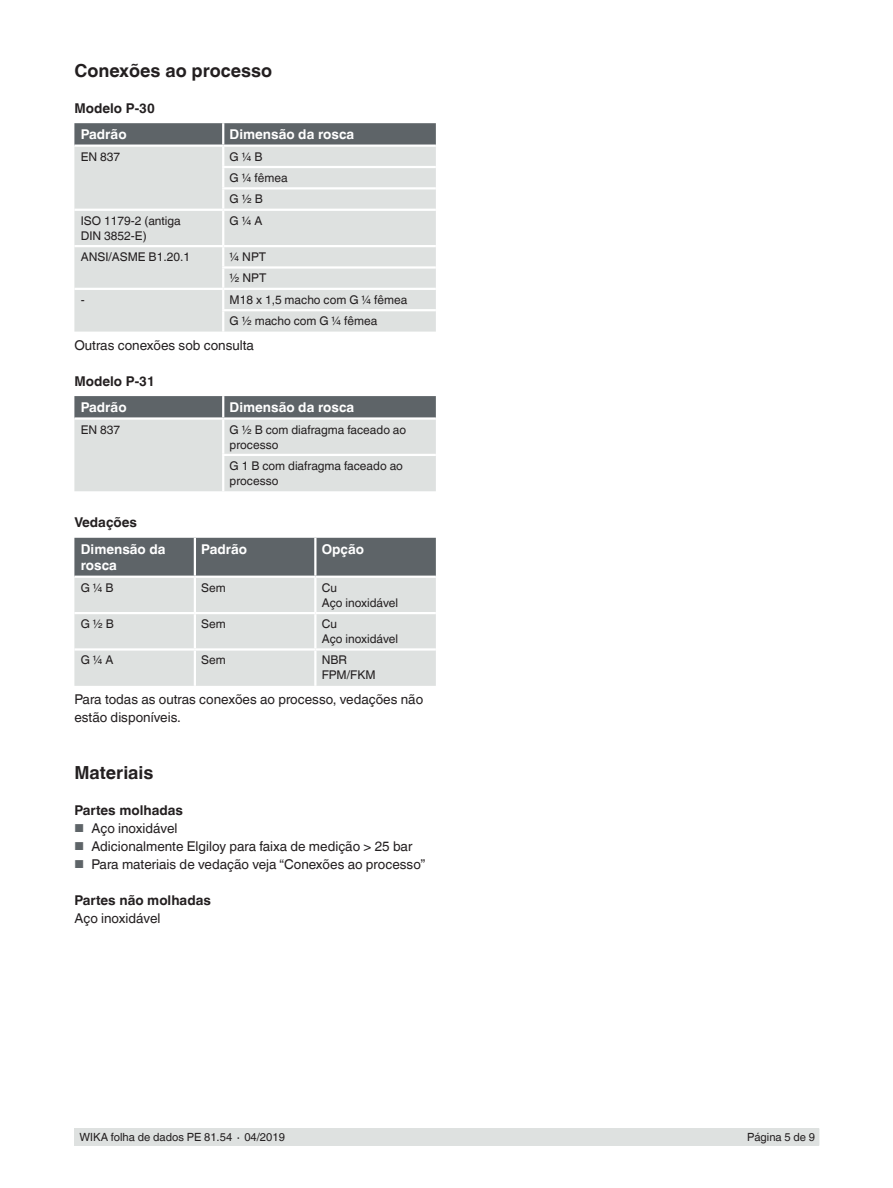
<style>
.page{position:relative;width:893px;height:1188px;background:#fff}
.page>*{position:absolute;margin:0;border:0;box-sizing:border-box;transform-origin:0 0}
.t1{font:700 18px "Helvetica World";color:#231f20}
.t2{font:13.5px/18px "Helvetica World";color:#231f20}
.t3{font:700 13.5px/16.5px "Helvetica World";color:#fff}
.t4{font:700 13.5px "Helvetica World";color:#231f20}
.t5{font:12px/15px "Helvetica World";color:#231f20}
.t6{font:11.25px "Helvetica World";color:#231f20}
.s1{font-size:11.55px;color:#5e6468}
</style>
<div class="page">
<div style="left:75px;top:1128px;width:744px;height:17px;background:#dee1e0"></div>
<div style="left:74px;top:211px;width:362px;height:121px;background:#dee1e0"></div>
<svg style="left:74px;top:123px;width:362px;height:86px;background:#c0c4c4"></svg>
<hr style="left:222px;top:211px;width:2px;height:34px;background:#fff">
<hr style="left:74px;top:245px;width:149px;height:2px;background:#fff">
<hr style="left:223px;top:245px;width:213px;height:2px;background:#fff">
<hr style="left:222px;top:266px;width:214px;height:3px;background:#fff">
<hr style="left:74px;top:288px;width:149px;height:2px;background:#fff">
<hr style="left:223px;top:288px;width:213px;height:2px;background:#fff">
<svg style="left:222px;top:247px;width:2px;height:62px"></svg>
<hr style="left:222px;top:309px;width:214px;height:2px;background:#fff">
<hr style="left:222px;top:311px;width:2px;height:21px;background:#fff">
<svg style="left:74px;top:396px;width:362px;height:95px;background:#c1c4c4"></svg>
<hr style="left:222px;top:396px;width:2px;height:21px;background:#fff">
<hr style="left:74px;top:417px;width:149px;height:3px;background:#fff">
<hr style="left:223px;top:417px;width:213px;height:3px;background:#fff">
<hr style="left:222px;top:420px;width:2px;height:34px;background:#fff">
<hr style="left:222px;top:454px;width:214px;height:2px;background:#fff">
<hr style="left:222px;top:456px;width:2px;height:35px;background:#fff">
<svg style="left:74px;top:538px;width:362px;height:148px;background:#bcc0c0"></svg>
<hr style="left:194px;top:538px;width:2px;height:38px;background:#fff">
<hr style="left:314px;top:538px;width:2px;height:38px;background:#fff">
<hr style="left:74px;top:576px;width:121px;height:2px;background:#fff">
<hr style="left:195px;top:576px;width:120px;height:2px;background:#fff">
<hr style="left:194px;top:578px;width:2px;height:34px;background:#fff">
<hr style="left:315px;top:576px;width:121px;height:2px;background:#fff">
<hr style="left:314px;top:578px;width:2px;height:34px;background:#fff">
<hr style="left:74px;top:612px;width:121px;height:2px;background:#fff">
<hr style="left:195px;top:612px;width:120px;height:2px;background:#fff">
<hr style="left:194px;top:614px;width:2px;height:34px;background:#fff">
<hr style="left:315px;top:612px;width:121px;height:2px;background:#fff">
<hr style="left:314px;top:614px;width:2px;height:34px;background:#fff">
<hr style="left:74px;top:648px;width:121px;height:3px;background:#fff">
<hr style="left:195px;top:648px;width:120px;height:3px;background:#fff">
<hr style="left:194px;top:651px;width:2px;height:35px;background:#fff">
<hr style="left:315px;top:648px;width:121px;height:3px;background:#fff">
<hr style="left:314px;top:651px;width:2px;height:35px;background:#fff">
<h1 class="t1" style="left:74px;top:60px;width:199px">Conexões ao processo</h1>
<p class="t4" style="left:74px;top:100px;width:82px">Modelo P-30</p>
<p class="t3" style="left:81px;top:126px;width:47px">Padrão</p>
<p class="t3" style="left:230px;top:126px;width:126px">Dimensão da rosca</p>
<p class="t5" style="left:81px;top:149px;width:41px">EN 837</p>
<p class="t5" style="left:230px;top:146px;width:59px;line-height:21.3px">G ¼ B<br>G ¼ fêmea<br>G ½ B</p>
<p class="t5" style="left:81px;top:213px;width:102px">ISO 1179-2 (antiga<br>DIN 3852-E)</p>
<p class="t5" style="left:230px;top:213px;width:34px">G ¼ A</p>
<p class="t5" style="left:81px;top:249px;width:111px">ANSI/ASME B1.20.1</p>
<p class="t5" style="left:230px;top:246px;width:38px;line-height:21.3px">¼ NPT ½ NPT</p>
<p class="t5" style="left:81px;top:292px;width:5px">-</p>
<p class="t5" style="left:230px;top:289px;width:179px;line-height:21.3px">M18 x 1,5 macho com G ¼ fêmea<br>G ½ macho com G ¼ fêmea</p>
<p class="t2" style="left:74px;top:336px;width:181px">Outras conexões sob consulta</p>
<p class="t4" style="left:74px;top:373px;width:82px">Modelo P-31</p>
<p class="t3" style="left:81px;top:399px;width:47px">Padrão</p>
<p class="t3" style="left:230px;top:399px;width:126px">Dimensão da rosca</p>
<p class="t5" style="left:81px;top:422px;width:41px">EN 837</p>
<p class="t5" style="left:230px;top:422px;width:178px">G ½ B com diafragma faceado ao processo</p>
<p class="t5" style="left:230px;top:458px;width:175px">G 1 B com diafragma faceado ao processo</p>
<p class="t4" style="left:74px;top:515px;width:64px">Vedações</p>
<p class="t3" style="left:81px;top:541px;width:86px">Dimensão da rosca</p>
<p class="t3" style="left:201px;top:541px;width:47px">Padrão</p>
<p class="t3" style="left:322px;top:541px;width:44px">Opção</p>
<p class="t5" style="left:81px;top:580px;width:34px">G ¼ B</p>
<p class="t5" style="left:201px;top:580px;width:26px">Sem</p>
<p class="t5" style="left:322px;top:580px;width:78px">Cu<br>Aço inoxidável</p>
<p class="t5" style="left:81px;top:616px;width:35px">G ½ B</p>
<p class="t5" style="left:201px;top:616px;width:26px">Sem</p>
<p class="t5" style="left:322px;top:616px;width:78px">Cu<br>Aço inoxidável</p>
<p class="t5" style="left:81px;top:653px;width:34px">G ¼ A</p>
<p class="t5" style="left:201px;top:653px;width:26px">Sem</p>
<p class="t5" style="left:322px;top:653px;width:55px">NBR<br>FPM/FKM</p>
<p class="t2" style="left:74px;top:690px;width:350px">Para todas as outras conexões ao processo, vedações não estão disponíveis.</p>
<h1 class="t1" style="left:74px;top:762px;width:81px">Materiais</h1>
<p class="t4" style="left:74px;top:802px;width:110px">Partes molhadas</p>
<p class="t2" style="left:74px;top:819px;width:105px"><span class="s1">■</span> Aço inoxidável</p>
<p class="t2" style="left:74px;top:837px;width:340px"><span class="s1">■</span> Adicionalmente Elgiloy para faixa de medição &gt; 25 bar</p>
<p class="t2" style="left:74px;top:855px;width:352px"><span class="s1">■</span> Para materiais de vedação veja “Conexões ao processo”</p>
<p class="t4" style="left:74px;top:892px;width:138px">Partes não molhadas</p>
<p class="t2" style="left:74px;top:909px;width:88px">Aço inoxidável</p>
<p class="t6" style="left:80px;top:1131px;width:207px">WIKA folha de dados PE 81.54 ∙ 04/2019</p>
<p class="t6" style="left:747px;top:1131px;width:69px">Página 5 de 9</p>
</div>
